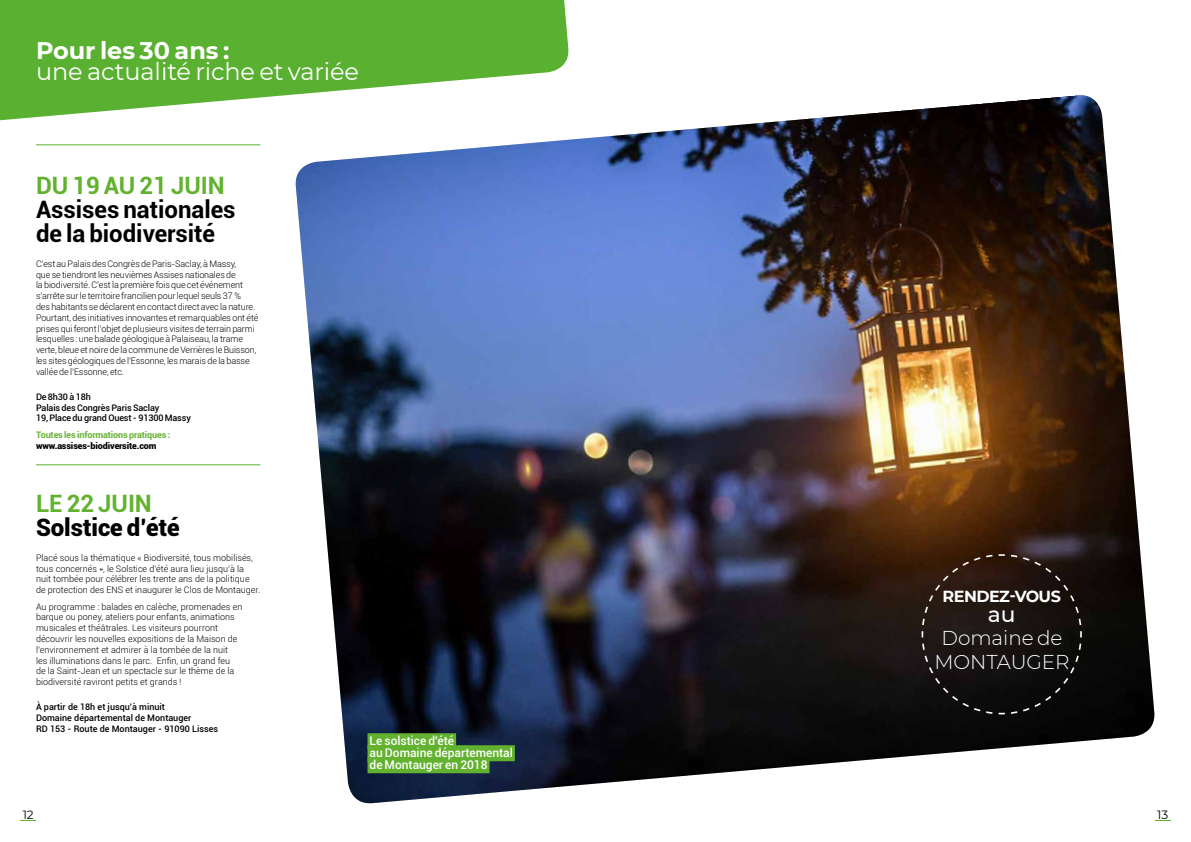
<style>
.page{position:relative;width:1191px;height:842px;background:#fff}
.page>*{position:absolute;margin:0;border:0;box-sizing:border-box;transform-origin:0 0}
.t1{font:700 24px/24px "Roboto";color:#000}
.t2{font:24px "Montserrat";letter-spacing:-.005em;color:#fff}
.t3{font:700 24px "Roboto";color:#62b22f}
.t4{font:700 24px "Montserrat";letter-spacing:-.005em;color:#fff}
.t5{font:900 24px "Roboto";letter-spacing:-.005em;color:#000}
.t6{font:500 21.8px "Montserrat";color:#fff}
.t7{font:300 20px/24px "Montserrat";letter-spacing:-.005em;color:#fff;text-align:center}
.t8{font:700 16px "Montserrat";letter-spacing:-.035em;color:#fff}
.t9{font:500 12px/12px "Roboto";color:#fff}
.t10{font:12px "Montserrat";color:#000}
.t11{font:300 9px/10.8px "Roboto";letter-spacing:-.01em;color:#000}
.t12{font:500 9px/10.8px "Roboto";color:#000}
.t13{font:700 9px "Roboto";letter-spacing:-.01em;color:#62b22f}
.t14{font:900 9px "Roboto";letter-spacing:-.015em;color:#000}
</style>
<div class="page">
<svg style="left:20px;top:820px;width:16px;height:1px"></svg>
<svg style="left:1155px;top:820px;width:15px;height:1px"></svg>
<svg style="left:0;top:0;width:569px;height:121px;background:#6eb94a"></svg>
<hr style="left:36px;top:144px;width:224px;height:1px;background:#5ab031">
<hr style="left:36px;top:464px;width:224px;height:1px;background:#5ab031">
<img style="left:294px;top:95px;width:861px;height:709px">
<svg style="left:920px;top:553px;width:162px;height:162px;background:#1d1613"></svg>
<div style="left:367px;top:733px;width:89px;height:16px;background:#62b22f"></div>
<div style="left:367px;top:745px;width:148px;height:16px;background:#62b22f"></div>
<div style="left:367px;top:757px;width:122px;height:16px;background:#62b22f"></div>
<h1 class="t4" style="left:36px;top:33px;width:195px">Pour les 30 ans :</h1>
<h1 class="t2" style="left:36px;top:55px;width:324px">une actualité riche et variée</h1>
<h1 class="t3" style="left:36px;top:168px;width:190px">DU 19 AU 21 JUIN</h1>
<h1 class="t1" style="left:36px;top:196px;width:201px">Assises nationales de la biodiversité</h1>
<p class="t11" style="left:36px;top:258px;width:224px">C’est au Palais des Congrès de Paris-Saclay, à Massy,<br>que se tiendront les neuvièmes Assises nationales de<br>la biodiversité. C’est la première fois que cet événement s’arrête sur le territoire francilien pour lequel seuls 37 %<br>des habitants se déclarent en contact direct avec la nature.<br>Pourtant, des initiatives innovantes et remarquables ont été prises qui feront l’objet de plusieurs visites de terrain parmi lesquelles : une balade géologique à Palaiseau, la trame verte, bleue et noire de la commune de Verrières le Buisson, les sites géologiques de l’Essonne, les marais de la basse vallée de l’Essonne, etc.</p>
<p class="t12" style="left:36px;top:391px;width:156px">De 8h30 à 18h<br>Palais des Congrès Paris Saclay<br>19, Place du grand Ouest - 91300 Massy</p>
<p class="t13" style="left:36px;top:428px;width:136px">Toutes les informations pratiques :</p>
<p class="t14" style="left:36px;top:439px;width:122px">www.assises-biodiversite.com</p>
<h1 class="t3" style="left:36px;top:486px;width:117px">LE 22 JUIN</h1>
<h1 class="t5" style="left:36px;top:510px;width:145px">Solstice d’été</h1>
<p class="t11" style="left:36px;top:552px;width:226px">Placé sous la thématique « Biodiversité, tous mobilisés, tous concernés », le Solstice d’été aura lieu jusqu’à la nuit tombée pour célébrer les trente ans de la politique de protection des ENS et inaugurer le Clos de Montauger.</p>
<p class="t11" style="left:36px;top:601px;width:208px">Au programme : balades en calèche, promenades en barque ou poney, ateliers pour enfants, animations musicales et théâtrales. Les visiteurs pourront découvrir les nouvelles expositions de la Maison de l’environnement et admirer à la tombée de la nuit<br>les illuminations dans le parc. Enfin, un grand feu<br>de la Saint-Jean et un spectacle sur le thème de la biodiversité raviront petits et grands !</p>
<p class="t12" style="left:36px;top:701px;width:184px">À partir de 18h et jusqu’à minuit<br>Domaine départemental de Montauger<br>RD 153 - Route de Montauger - 91090 Lisses</p>
<h3 class="t9" style="left:369px;top:734px;width:145px">Le solstice d'été<br>au Domaine départemental de Montauger en 2018</h3>
<h3 class="t8" style="left:942px;top:585px;width:120px">RENDEZ-VOUS</h3>
<h3 class="t7" style="left:934px;top:625px;width:137px">Domaine de<br>MONTAUGER</h3>
<h2 class="t6" style="left:988px;top:599px;width:29px">au</h2>
<h3 class="t10" style="left:23px;top:806px;width:12px">12</h3>
<h3 class="t10" style="left:1157px;top:806px;width:12px">13</h3>
</div>
